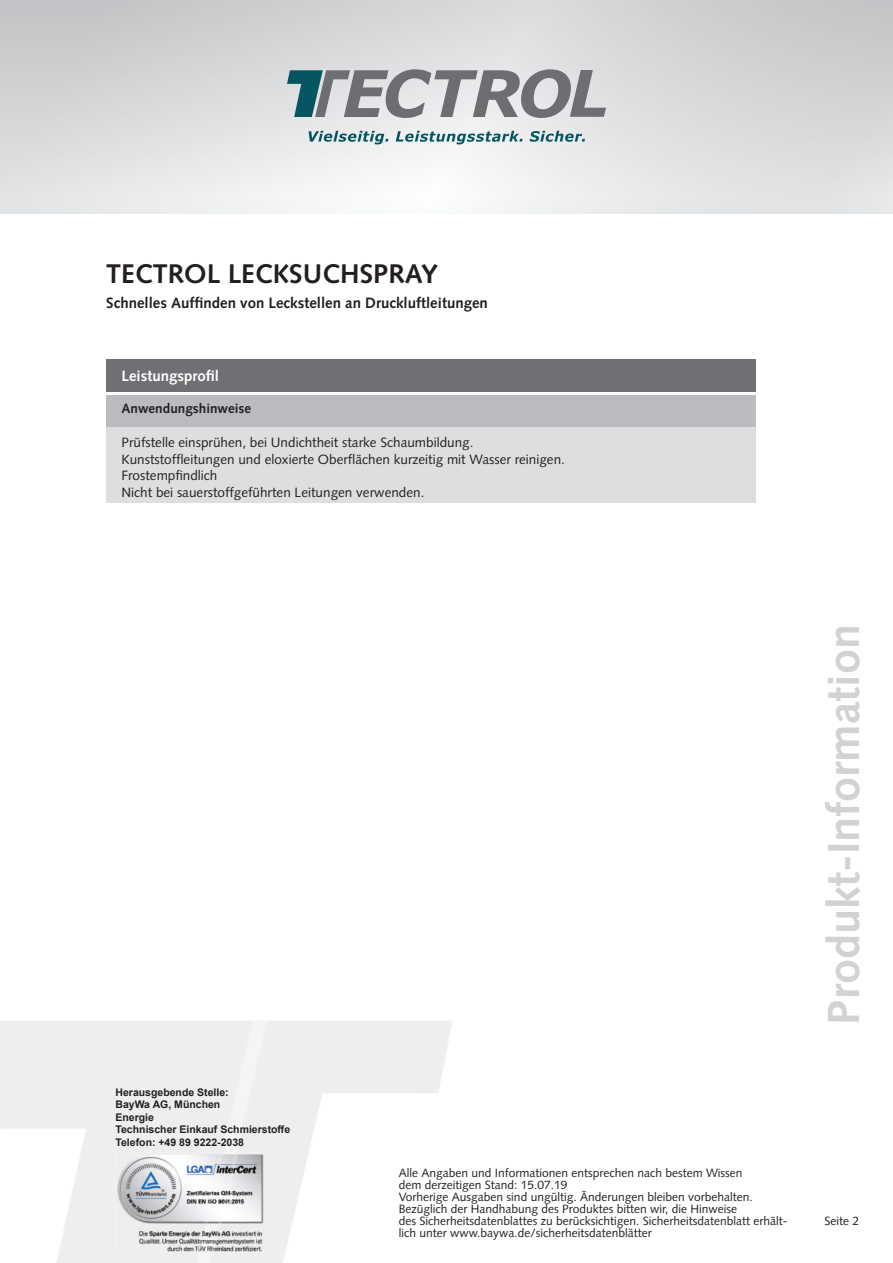
<style>
.page{position:relative;width:893px;height:1263px;background:#fff}
.page>*{position:absolute;margin:0;border:0;box-sizing:border-box;transform-origin:0 0}
.t1{font:700 45px "Syntax LT Std";color:#d1d2d4}
.t2{font:700 27px "Syntax LT Std";color:#231f20}
.t3{font:700 15px "Syntax LT Std";color:#231f20}
.t4{font:700 15px "Syntax LT Std";color:#fff}
.t5{font:13.5px/16.5px "Syntax LT Std";color:#231f20}
.t6{font:700 13.5px "Syntax LT Std";color:#231f20}
.t7{font:12px/12px "Syntax LT Std";color:#231f20}
.t8{font:700 10.5px/12.6px "Arial";color:#231f20}
</style>
<div class="page">
<svg style="left:269px;top:1021px;width:183px;height:242px"></svg>
<svg style="left:0;top:1021px;width:269px;height:242px"></svg>
<img style="left:115px;top:1152px;width:82px;height:100px">
<img style="left:197px;top:1152px;width:1px;height:100px">
<img style="left:198px;top:1152px;width:14px;height:100px">
<img style="left:238px;top:1152px;width:26px;height:100px">
<img style="left:237px;top:1152px;width:1px;height:100px">
<img style="left:212px;top:1152px;width:1px;height:100px">
<img style="left:213px;top:1152px;width:24px;height:100px">
<svg style="left:308px;top:131px;width:80px;height:13px"></svg>
<svg style="left:395px;top:131px;width:127px;height:13px"></svg>
<svg style="left:529px;top:131px;width:56px;height:11px"></svg>
<svg style="left:287px;top:69px;width:319px;height:49px;background:#a0a7a9"></svg>
<div style="left:106px;top:359px;width:651px;height:34px;background:#6f7073"></div>
<div style="left:106px;top:393px;width:651px;height:34px;background:#babbbe"></div>
<div style="left:106px;top:427px;width:651px;height:78px;background:#dddee0"></div>
<hr style="left:756px;top:359px;width:2px;height:33px;background:#fff">
<hr style="left:106px;top:392px;width:652px;height:3px;background:#fff">
<hr style="left:756px;top:395px;width:2px;height:32px;background:#fff">
<hr style="left:756px;top:427px;width:2px;height:77px;background:#fff">
<hr style="left:106px;top:504px;width:652px;height:2px;background:#fff">
<h2 class="t2" style="left:106px;top:263px;width:333px">TECTROL LECKSUCHSPRAY</h2>
<p class="t3" style="left:106px;top:297px;width:383px">Schnelles Auffinden von Leckstellen an Druckluftleitungen</p>
<p class="t4" style="left:121px;top:369px;width:99px">Leistungsprofil</p>
<p class="t6" style="left:121px;top:403px;width:131px">Anwendungshinweise</p>
<p class="t5" style="left:121px;top:435px;width:445px">Prüfstelle einsprühen, bei Undichtheit starke Schaumbildung.<br>Kunststoffleitungen und eloxierte Oberflächen kurzeitig mit Wasser reinigen.<br>Frostempfindlich<br>Nicht bei sauerstoffgeführten Leitungen verwenden.</p>
<p class="t8" style="left:115px;top:1087px;width:176px">Herausgebende Stelle:<br>BayWa AG, München<br>Energie<br>Technischer Einkauf Schmierstoffe<br>Telefon: +49 89 9222-2038</p>
<h1 class="t1" style="left:825px;top:1025px;width:402px;rotate:-90deg">Produkt-Information</h1>
<p class="t7" style="left:398px;top:1168px;width:390px">Alle Angaben und Informationen entsprechen nach bestem Wissen<br>dem derzeitigen Stand: 15.07.19<br>Vorherige Ausgaben sind ungültig. Änderungen bleiben vorbehalten.<br>Bezüglich der Handhabung des Produktes bitten wir, die Hinweise<br>des Sicherheitsdatenblattes zu berücksichtigen. Sicherheitsdatenblatt erhält&shy;lich unter www.baywa.de/sicherheitsdatenblätter</p>
<p class="t7" style="left:824px;top:1215px;width:36px">Seite 2</p>
</div>
